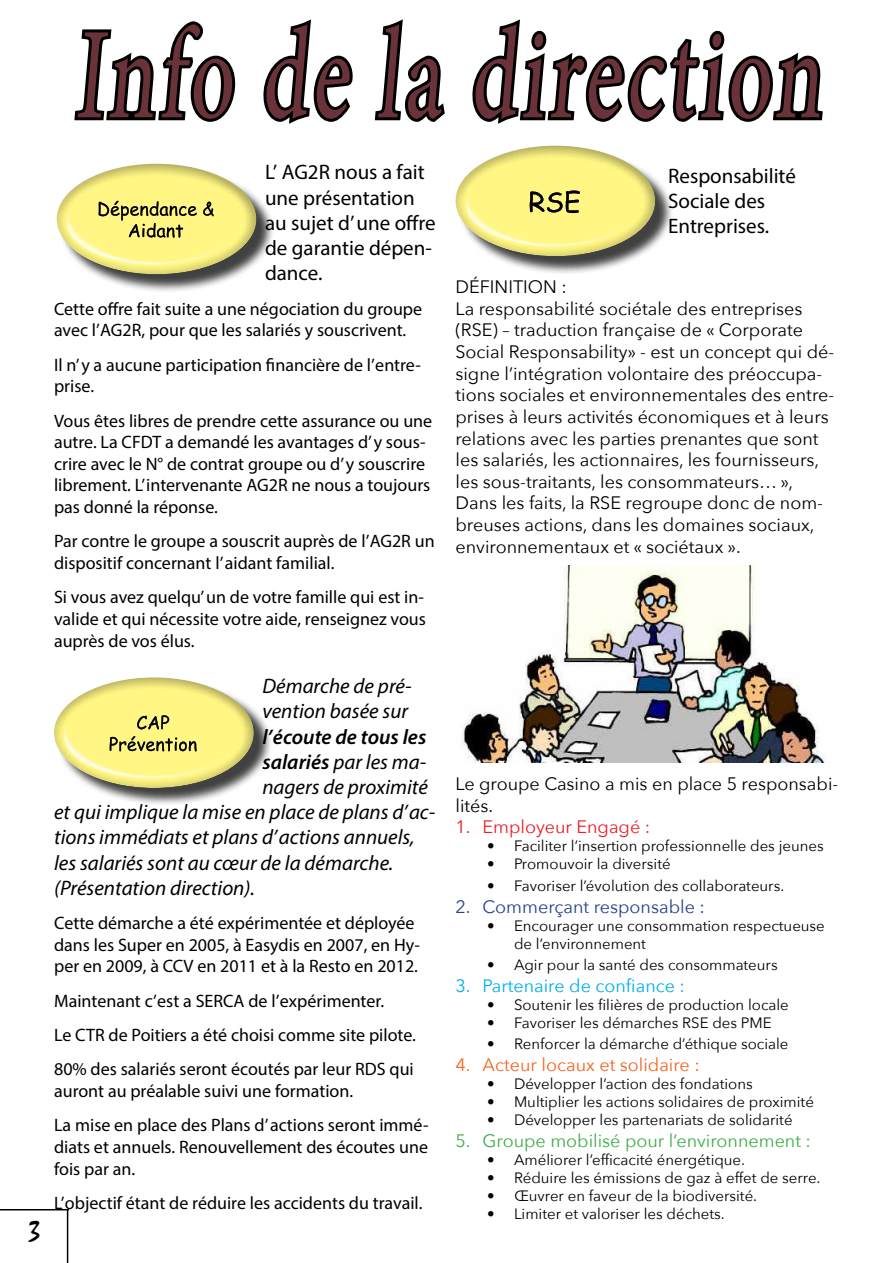
<style>
.page{position:relative;width:893px;height:1263px;background:#fff}
.page>*{position:absolute;margin:0;border:0;box-sizing:border-box;transform-origin:0 0}
.t1{font:130.5px "Minion Pro";color:#6a3339;scale:.67 1}
.t2{font:30px "Mistral";color:#000}
.t3{font:italic 21px/25.2px "Myriad Pro";color:#000}
.t4{font:21px/25.2px "Myriad Pro";color:#000}
.t5{font:italic 600 21px "Myriad Pro";color:#000}
.t6{font:18px/21.6px "Myriad Pro";color:#000}
.t7{font:18px/21.6px "Avenir Next";color:#000}
.t8{font:18px "Avenir Next";color:#40ad49}
.t9{font:18px "Avenir Next";color:#f26521}
.t10{font:18px "Avenir Next";color:#24408f}
.t11{font:18px "Avenir Next";color:#00aeef}
.t12{font:18px "Avenir Next";color:#ed1b23}
.t13{font:15px/18px "Avenir Next";color:#000}
.s1{font-weight:600}
</style>
<div class="page">
<hr style="left:0;top:1209px;width:69px;height:1px;background:#000">
<hr style="left:67px;top:1209px;width:1px;height:54px;background:#000">
<div style="left:59px;top:166px;width:216px;height:127px;background:#000;opacity:.75"></div>
<div style="left:54px;top:163px;width:203px;height:113px;background:#000;opacity:.75"></div>
<svg style="left:74px;top:21px;width:162px;height:101px"></svg>
<svg style="left:263px;top:19px;width:90px;height:105px"></svg>
<svg style="left:374px;top:19px;width:71px;height:103px"></svg>
<svg style="left:472px;top:19px;width:351px;height:105px"></svg>
<div style="left:56px;top:680px;width:216px;height:126px;background:#000;opacity:.75"></div>
<div style="left:52px;top:677px;width:202px;height:112px;background:#000;opacity:.75"></div>
<div style="left:458px;top:148px;width:216px;height:127px;background:#000;opacity:.75"></div>
<div style="left:453px;top:145px;width:202px;height:113px;background:#000;opacity:.75"></div>
<img style="left:461px;top:565px;width:365px;height:198px">
<h1 class="t1" style="left:74px;top:-12px;width:1139px">Info de la direction</h1>
<h2 class="t2" style="left:29px;top:1213px;width:13px">3</h2>
<p class="t4" style="left:265px;top:159px;width:172px">L’ AG2R nous a fait une présentation au sujet d’une offre de garantie dépen&shy;dance.</p>
<p class="t6" style="left:54px;top:297px;width:370px">Cette offre fait suite a une négociation du groupe avec l’AG2R, pour que les salariés y souscrivent.</p>
<p class="t6" style="left:54px;top:353px;width:368px">Il n’y a aucune participation financière de l’entre&shy;prise.</p>
<p class="t6" style="left:54px;top:409px;width:380px">Vous êtes libres de prendre cette assurance ou une autre. La CFDT a demandé les avantages d’y sous&shy;crire avec le N° de contrat groupe ou d’y souscrire librement. L’intervenante AG2R ne nous a toujours pas donné la réponse.</p>
<p class="t6" style="left:54px;top:530px;width:382px">Par contre le groupe a souscrit auprès de l’AG2R un dispositif concernant l’aidant familial.</p>
<p class="t6" style="left:54px;top:586px;width:373px;text-align:justify">Si vous avez quelqu’un de votre famille qui est in&shy;valide et qui nécessite votre aide, renseignez vous auprès de vos élus.</p>
<p class="t3" style="left:262px;top:673px;width:151px">Démarche de pré&shy;vention basée sur</p>
<p class="t5" style="left:262px;top:723px;width:165px">l’écoute de tous les</p>
<p class="t3" style="left:262px;top:749px;width:165px"><span class="s1">salariés</span> par les ma-</p>
<p class="t3" style="left:262px;top:774px;width:167px">nagers de proximité</p>
<p class="t3" style="left:54px;top:799px;width:383px">et qui implique la mise en place de plans d’ac-</p>
<p class="t3" style="left:54px;top:824px;width:362px">tions immédiats et plans d’actions annuels,</p>
<p class="t3" style="left:54px;top:850px;width:341px">les salariés sont au cœur de la démarche.</p>
<p class="t3" style="left:54px;top:875px;width:202px">(Présentation direction).</p>
<p class="t6" style="left:54px;top:912px;width:367px">Cette démarche a été expérimentée et déployée dans les Super en 2005, à Easydis en 2007, en Hy&shy;per en 2009, à CCV en 2011 et à la Resto en 2012.</p>
<p class="t6" style="left:54px;top:983px;width:363px;line-height:34.3px">Maintenant c’est a SERCA de l’expérimenter.<br>Le CTR de Poitiers a été choisi comme site pilote.<br>80% des salariés seront écoutés par leur RDS qui</p>
<p class="t6" style="left:54px;top:1073px;width:376px;line-height:34.3px">auront au préalable suivi une formation.<br>La mise en place des Plans d’actions seront immé-</p>
<p class="t6" style="left:54px;top:1136px;width:375px">diats et annuels. Renouvellement des écoutes une fois par an.</p>
<p class="t6" style="left:54px;top:1192px;width:370px">L’objectif étant de réduire les accidents du travail.</p>
<p class="t4" style="left:668px;top:163px;width:129px">Responsabilité<br>Sociale des<br>Entreprises.</p>
<p class="t7" style="left:455px;top:275px;width:380px">DÉFINITION :<br>La responsabilité sociétale des entreprises (RSE) – traduction française de « Corporate Social Responsability» - est un concept qui dé&shy;signe l’intégration volontaire des préoccupa&shy;tions sociales et environnementales des entre&shy;prises à leurs activités économiques et à leurs relations avec les parties prenantes que sont les salariés, les actionnaires, les fournisseurs, les sous-traitants, les consommateurs… », Dans les faits, la RSE regroupe donc de nom&shy;breuses actions, dans les domaines sociaux, environnementaux et « sociétaux ».</p>
<p class="t7" style="left:455px;top:772px;width:384px">Le groupe Casino a mis en place 5 responsabi&shy;lités.</p>
<p class="t12" style="left:455px;top:812px;width:196px">1. Employeur Engagé :</p>
<p class="t13" style="left:487px;top:836px;width:338px">• Faciliter l’insertion professionnelle des jeunes</p>
<p class="t13" style="left:487px;top:854px;width:185px">• Promouvoir la diversité</p>
<p class="t13" style="left:487px;top:876px;width:299px">• Favoriser l’évolution des collaborateurs.</p>
<p class="t10" style="left:455px;top:891px;width:251px">2. Commerçant responsable :</p>
<p class="t13" style="left:514px;top:916px;width:312px;text-indent:-27px">• Encourager une consommation respectueuse de l’environnement</p>
<p class="t13" style="left:487px;top:955px;width:292px">• Agir pour la santé des consommateurs</p>
<p class="t11" style="left:455px;top:970px;width:231px">3. Partenaire de confiance :</p>
<p class="t13" style="left:487px;top:995px;width:303px">• Soutenir les filières de production locale</p>
<p class="t13" style="left:487px;top:1013px;width:286px">• Favoriser les démarches RSE des PME</p>
<p class="t13" style="left:487px;top:1034px;width:303px">• Renforcer la démarche d’éthique sociale</p>
<p class="t9" style="left:455px;top:1049px;width:246px">4. Acteur locaux et solidaire :</p>
<p class="t13" style="left:487px;top:1074px;width:267px">• Développer l’action des fondations</p>
<p class="t13" style="left:487px;top:1092px;width:328px">• Multiplier les actions solidaires de proximité</p>
<p class="t13" style="left:487px;top:1110px;width:307px">• Développer les partenariats de solidarité</p>
<p class="t8" style="left:455px;top:1125px;width:357px">5. Groupe mobilisé pour l’environnement :</p>
<p class="t13" style="left:487px;top:1150px;width:260px">• Améliorer l’efficacité énergétique.</p>
<p class="t13" style="left:487px;top:1168px;width:335px">• Réduire les émissions de gaz à effet de serre.</p>
<p class="t13" style="left:487px;top:1186px;width:272px">• Œuvrer en faveur de la biodiversité.</p>
<p class="t13" style="left:487px;top:1204px;width:239px">• Limiter et valoriser les déchets.</p>
</div>
